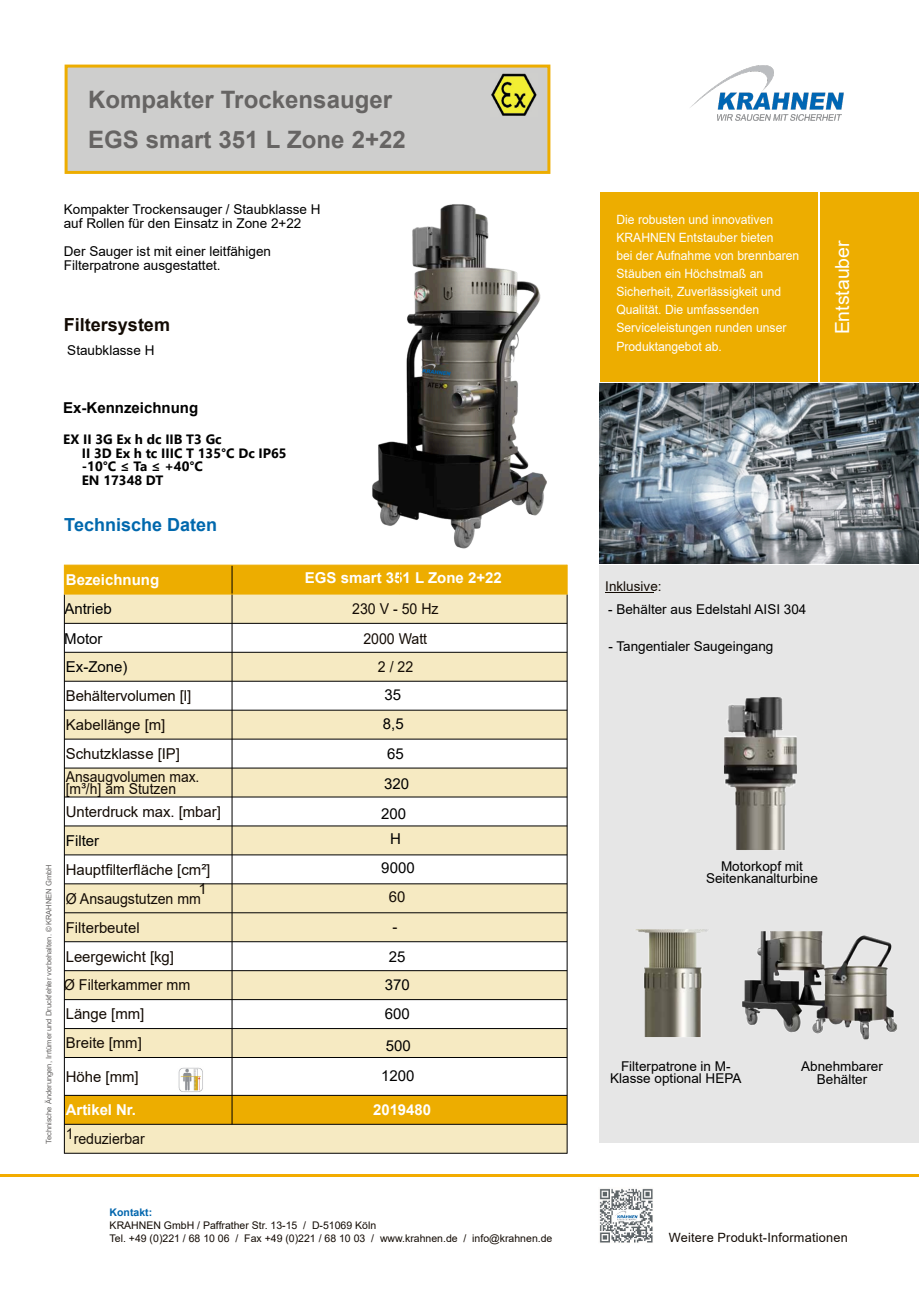
<style>
.page{position:relative;width:919px;height:1289px;background:#fff}
.page>*{position:absolute;margin:0;border:0;box-sizing:border-box;transform-origin:0 0}
.t1{font:700 24px/40.8px "Arial";color:#666463}
.t2{font:19.5px "Arial";color:#fff}
.t3{font:700 18px "Arial";color:#0068ad}
.t4{font:700 18px "Arial";color:#130b04}
.t5{font:15px "Arial";color:#130b04}
.t6{font:15px/30.2px "Arial";color:#000}
.t7{font:15px/30.2px "Arial";color:#130b04;text-align:center;scale:.94 1}
.t8{font:700 15px "Arial";color:#fff}
.t9{font:15px/12px "Arial";color:#130b04;scale:.93 1}
.t10{font:700 15px "Arial";color:#000}
.t11{font:15px "Arial";color:#130b04;scale:.96 1}
.t12{font:13.5px/14px "Arial";color:#000;text-align:center}
.t13{font:700 13.5px/13.5px "Segoe UI";color:#000}
.t14{font:13.5px "Arial";color:#130b04}
.t15{font:12.75px/18px "Arial";color:#fff;scale:.95 1}
.t16{font:12.75px "Arial";letter-spacing:.015em;color:#130b04}
.t17{font:10.5px/13px "Arial";color:#130b04}
.t18{font:700 10.5px "Arial";color:#0065ad}
.t19{font:7.5px "Arial";letter-spacing:-.01em;color:#666463}
</style>
<div class="page">
<div style="left:599px;top:565px;width:320px;height:577px;background:#e6e6e6"></div>
<div style="left:820px;top:192px;width:98px;height:189px;background:#edad00"></div>
<div style="left:599px;top:192px;width:218px;height:189px;background:#edad00"></div>
<div style="left:65px;top:65px;width:485px;height:109px;background:#cececd;border:3px solid #edad00"></div>
<img style="left:491px;top:74px;width:46px;height:42px">
<hr style="left:605px;top:592px;width:48px;height:1px;background:#130b04">
<img style="left:690px;top:66px;width:153px;height:54px">
<img style="left:599px;top:1188px;width:54px;height:55px">
<img style="left:613px;top:1210px;width:25px;height:10px">
<img style="left:600px;top:384px;width:318px;height:179px">
<hr style="left:0;top:1174px;width:919px;height:3px;background:#f3ac00">
<div style="left:65px;top:566px;width:501px;height:27px;background:#edad00"></div>
<svg style="left:65px;top:594px;width:501px;height:558px;fill:#f6eac2"></svg>
<hr style="left:232px;top:565px;width:1px;height:559px;background:#000">
<hr style="left:64px;top:594px;width:1px;height:559px;background:#000">
<hr style="left:566px;top:594px;width:1px;height:559px;background:#000">
<svg style="left:64px;top:566px;width:1px;height:27px"></svg>
<svg style="left:566px;top:566px;width:1px;height:27px"></svg>
<svg style="left:399px;top:566px;width:1px;height:27px"></svg>
<hr style="left:64px;top:623px;width:503px;height:1px;background:#000">
<hr style="left:64px;top:652px;width:503px;height:1px;background:#000">
<hr style="left:64px;top:681px;width:503px;height:1px;background:#000">
<hr style="left:64px;top:710px;width:503px;height:1px;background:#000">
<hr style="left:64px;top:738px;width:503px;height:1px;background:#000">
<hr style="left:64px;top:767px;width:503px;height:1px;background:#000">
<hr style="left:64px;top:796px;width:503px;height:1px;background:#000">
<hr style="left:64px;top:825px;width:503px;height:1px;background:#000">
<hr style="left:64px;top:854px;width:503px;height:1px;background:#000">
<hr style="left:64px;top:883px;width:503px;height:1px;background:#000">
<hr style="left:64px;top:912px;width:503px;height:1px;background:#000">
<hr style="left:64px;top:941px;width:503px;height:1px;background:#000">
<hr style="left:64px;top:970px;width:503px;height:1px;background:#000">
<hr style="left:64px;top:999px;width:503px;height:1px;background:#000">
<hr style="left:64px;top:1028px;width:503px;height:1px;background:#000">
<hr style="left:64px;top:1057px;width:503px;height:1px;background:#000">
<hr style="left:64px;top:1095px;width:503px;height:1px;background:#000">
<hr style="left:64px;top:1123px;width:503px;height:1px;background:#000">
<hr style="left:64px;top:1152px;width:503px;height:1px;background:#000">
<hr style="left:64px;top:565px;width:503px;height:1px;background:#edad00">
<hr style="left:64px;top:593px;width:503px;height:1px;background:#edad00">
<img style="left:178px;top:1066px;width:27px;height:27px">
<img style="left:372px;top:204px;width:175px;height:345px">
<img style="left:617px;top:921px;width:288px;height:121px">
<img style="left:704px;top:684px;width:109px;height:170px">
<h1 class="t1" style="left:88px;top:81px;width:319px">Kompakter Trockensauger<br>EGS smart 351 L Zone 2+22</h1>
<p class="t12" style="left:64px;top:203px;width:258px;text-align:left">Kompakter Trockensauger / Staubklasse H auf Rollen für den Einsatz in Zone 2+22</p>
<p class="t12" style="left:64px;top:245px;width:209px;text-align:left">Der Sauger ist mit einer leitfähigen<br>Filterpatrone ausgestattet.</p>
<h3 class="t4" style="left:64px;top:317px;width:108px">Filtersystem</h3>
<p class="t12" style="left:67px;top:344px;width:89px">Staubklasse H</p>
<p class="t10" style="left:63px;top:402px;width:137px">Ex-Kennzeichnung</p>
<p class="t13" style="left:82px;top:434px;width:206px;text-indent:-19px">EX II 3G Ex h dc IIB T3 Gc<br>II 3D Ex h tc IIIC T 135°C Dc IP65 -10°C ≤ Ta ≤ +40°C<br>EN 17348 DT</p>
<h3 class="t3" style="left:64px;top:518px;width:154px">Technische Daten</h3>
<p class="t19" style="left:46px;top:1144px;width:281px;rotate:-90deg">Technische Änderungen, Irrtümer und Druckfehler vorbehalten. © KRAHNEN GmbH</p>
<p class="t8" style="left:305px;top:572px;width:198px">EGS smart 351 L Zone 2+22</p>
<p class="t8" style="left:66px;top:574px;width:95px">Bezeichnung</p>
<p class="t6" style="left:64px;top:595px;width:49px">Antrieb<br>Motor</p>
<p class="t7" style="left:352px;top:595px;width:93px">230 V - 50 Hz<br>2000 Watt</p>
<p class="t6" style="left:66px;top:653px;width:63px">Ex-Zone)</p>
<p class="t7" style="left:378px;top:653px;width:39px">2 / 22</p>
<p class="t5" style="left:66px;top:690px;width:127px">Behältervolumen [l]</p>
<p class="t6" style="left:384px;top:681px;width:18px">35</p>
<p class="t5" style="left:66px;top:719px;width:101px">Kabellänge [m]</p>
<p class="t6" style="left:383px;top:710px;width:22px">8,5</p>
<p class="t5" style="left:66px;top:748px;width:116px">Schutzklasse [IP]</p>
<p class="t6" style="left:387px;top:740px;width:18px">65</p>
<p class="t9" style="left:66px;top:772px;width:145px">Ansaugvolumen max. [m³/h] am Stutzen</p>
<p class="t6" style="left:384px;top:770px;width:27px">320</p>
<p class="t5" style="left:66px;top:806px;width:157px">Unterdruck max. [mbar]</p>
<p class="t6" style="left:381px;top:799px;width:27px">200</p>
<p class="t6" style="left:66px;top:826px;width:35px">Filter</p>
<p class="t6" style="left:390px;top:825px;width:12px">H</p>
<p class="t5" style="left:66px;top:863px;width:146px">Hauptfilterfläche [cm²]</p>
<p class="t6" style="left:381px;top:854px;width:35px">9000</p>
<p class="t7" style="left:66px;top:884px;width:145px">Ø Ansaugstutzen mm</p>
<p class="t5" style="left:389px;top:890px;width:18px">60</p>
<p class="t5" style="left:66px;top:921px;width:75px">Filterbeutel</p>
<p class="t5" style="left:198px;top:882px;width:10px">1</p>
<p class="t5" style="left:392px;top:921px;width:6px">-</p>
<p class="t5" style="left:66px;top:950px;width:109px">Leergewicht [kg]</p>
<p class="t6" style="left:389px;top:942px;width:18px">25</p>
<p class="t11" style="left:64px;top:979px;width:133px">Ø Filterkammer mm</p>
<p class="t6" style="left:385px;top:970px;width:27px">370</p>
<p class="t5" style="left:66px;top:1008px;width:80px">Länge [mm]</p>
<p class="t6" style="left:385px;top:1000px;width:27px">600</p>
<p class="t5" style="left:66px;top:1037px;width:77px">Breite [mm]</p>
<p class="t6" style="left:386px;top:1031px;width:27px">500</p>
<p class="t5" style="left:66px;top:1070px;width:74px">Höhe [mm]</p>
<p class="t6" style="left:381px;top:1061px;width:35px">1200</p>
<p class="t8" style="left:66px;top:1104px;width:72px">Artikel Nr.</p>
<p class="t8" style="left:373px;top:1104px;width:59px">2019480</p>
<p class="t7" style="left:66px;top:1125px;width:85px">1reduzierbar</p>
<p class="t15" style="left:616px;top:212px;width:194px">Die robusten und innovativen<br>KRAHNEN Entstauber bieten<br>bei der Aufnahme von brennbaren<br>Stäuben ein Höchstmaß an<br>Sicherheit, Zuverlässigkeit und<br>Qualität. Die umfassenden<br>Serviceleistungen runden unser<br>Produktangebot ab.</p>
<h2 class="t2" style="left:835px;top:334px;width:96px;rotate:-90deg">Entstauber</h2>
<p class="t14" style="left:605px;top:580px;width:58px">Inklusive:</p>
<p class="t12" style="left:608px;top:603px;width:200px">- Behälter aus Edelstahl AISI 304</p>
<p class="t12" style="left:608px;top:640px;width:166px">- Tangentialer Saugeingang</p>
<p class="t12" style="left:706px;top:861px;width:113px;line-height:12px">Motorkopf mit<br>Seitenkanalturbine</p>
<p class="t12" style="left:610px;top:1061px;width:133px;line-height:12px">Filterpatrone in M-<br>Klasse optional HEPA</p>
<p class="t12" style="left:801px;top:1060px;width:83px;line-height:13.5px">Abnehmbarer<br>Behälter</p>
<p class="t18" style="left:110px;top:1208px;width:44px">Kontakt:</p>
<p class="t17" style="left:110px;top:1219px;width:444px">KRAHNEN GmbH / Paffrather Str. 13-15 / D-51069 Köln<br>Tel. +49 (0)221 / 68 10 06 / Fax +49 (0)221 / 68 10 03 / www.krahnen.de / info@krahnen.de</p>
<p class="t16" style="left:668px;top:1232px;width:180px">Weitere Produkt-Informationen</p>
</div>
